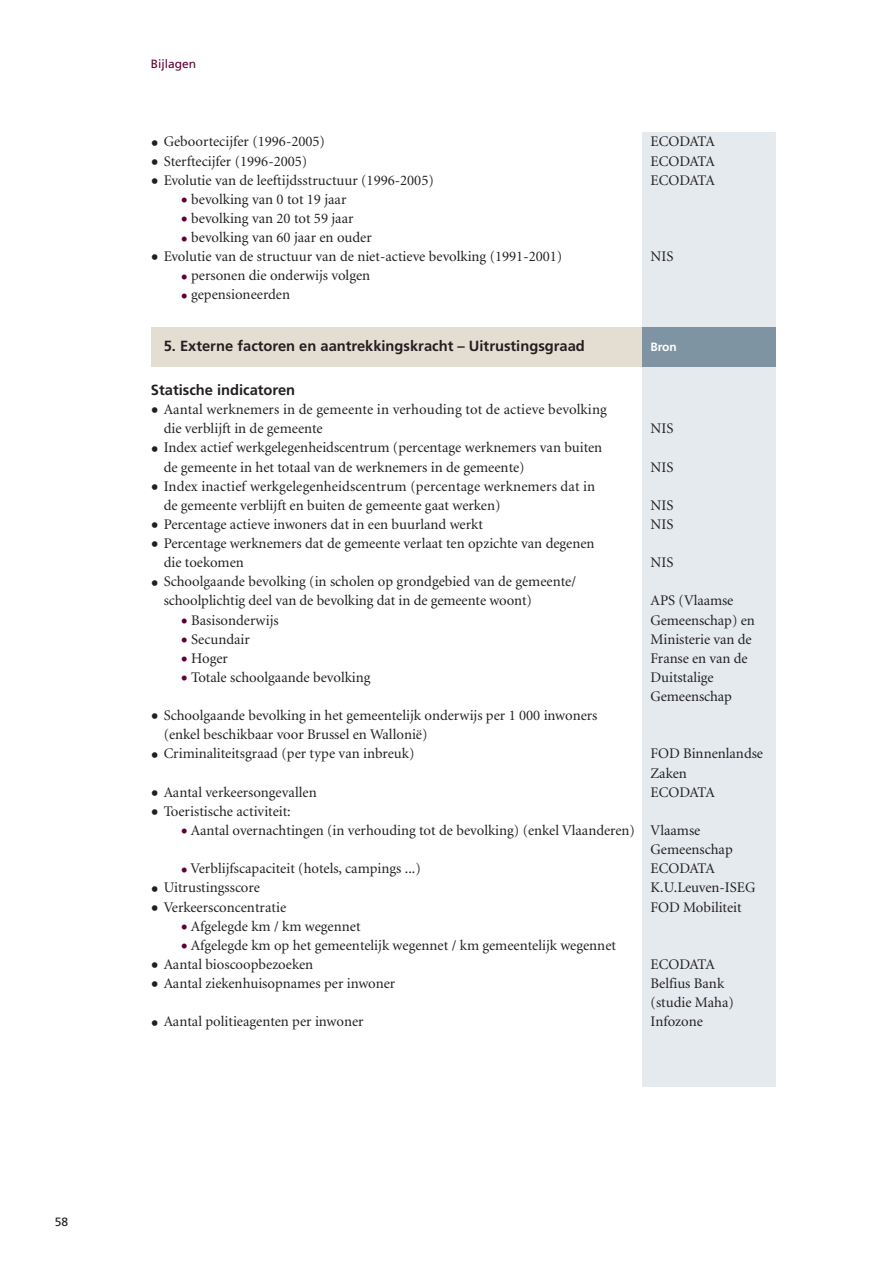
<style>
.page{position:relative;width:893px;height:1263px;background:#fff}
.page>*{position:absolute;margin:0;border:0;box-sizing:border-box;transform-origin:0 0}
.t1{font:14.7px/19.2px "Minion";color:#231f20}
.t2{font:700 14.7px "Frutiger";color:#231f20}
.t3{font:14.7px "Minion";letter-spacing:-.02em;color:#231f20}
.t4{font:12px "Frutiger";color:#5e0034}
.t5{font:700 12px "Frutiger";color:#fff}
.t6{font:12px "Frutiger";color:#231f20}
.s1{font-size:27px}
.s2{font-size:24px;color:#5e0034}
</style>
<div class="page">
<div style="left:642px;top:132px;width:134px;height:954px;background:#e5eaee"></div>
<div style="left:151px;top:327px;width:491px;height:39px;background:#e4ddd2"></div>
<div style="left:642px;top:327px;width:134px;height:39px;background:#7f94a2"></div>
<p class="t6" style="left:55px;top:1217px;width:15px">58</p>
<p class="t4" style="left:151px;top:59px;width:47px">Bijlagen</p>
<p class="t1" style="left:151px;top:133px;width:176px"><span class="s1">•</span> Geboortecijfer (1996-2005)</p>
<p class="t3" style="left:651px;top:136px;width:66px">ECODATA</p>
<p class="t1" style="left:151px;top:152px;width:158px"><span class="s1">•</span> Sterftecijfer (1996-2005)</p>
<p class="t3" style="left:651px;top:155px;width:66px">ECODATA</p>
<p class="t1" style="left:151px;top:172px;width:284px"><span class="s1">•</span> Evolutie van de leeftijdsstructuur (1996-2005)</p>
<p class="t3" style="left:651px;top:174px;width:66px">ECODATA</p>
<p class="t1" style="left:181px;top:191px;width:167px"><span class="s2">•</span> bevolking van 0 tot 19 jaar</p>
<p class="t1" style="left:181px;top:210px;width:174px"><span class="s2">•</span> bevolking van 20 tot 59 jaar</p>
<p class="t1" style="left:181px;top:229px;width:193px"><span class="s2">•</span> bevolking van 60 jaar en ouder</p>
<p class="t1" style="left:151px;top:248px;width:413px"><span class="s1">•</span> Evolutie van de structuur van de niet-actieve bevolking (1991-2001)</p>
<p class="t1" style="left:651px;top:248px;width:24px">NIS</p>
<p class="t1" style="left:181px;top:267px;width:191px"><span class="s2">•</span> personen die onderwijs volgen</p>
<p class="t1" style="left:181px;top:286px;width:111px"><span class="s2">•</span> gepensioneerden</p>
<p class="t2" style="left:164px;top:340px;width:423px">5. Externe factoren en aantrekkingskracht – Uitrustingsgraad</p>
<p class="t5" style="left:651px;top:342px;width:28px">Bron</p>
<p class="t2" style="left:151px;top:384px;width:146px">Statische indicatoren</p>
<p class="t1" style="left:164px;top:401px;width:445px;text-indent:-13px"><span class="s1">•</span> Aantal werknemers in de gemeente in verhouding tot de actieve bevolking die verblijft in de gemeente</p>
<p class="t1" style="left:651px;top:420px;width:24px">NIS</p>
<p class="t1" style="left:164px;top:439px;width:440px;text-indent:-13px"><span class="s1">•</span> Index actief werkgelegenheidscentrum (percentage werknemers van buiten de gemeente in het totaal van de werknemers in de gemeente)</p>
<p class="t1" style="left:164px;top:478px;width:433px;text-indent:-13px"><span class="s1">•</span> Index inactief werkgelegenheidscentrum (percentage werknemers dat in de gemeente verblijft en buiten de gemeente gaat werken)</p>
<p class="t1" style="left:651px;top:458px;width:24px">NIS</p>
<p class="t1" style="left:651px;top:497px;width:24px">NIS</p>
<p class="t1" style="left:151px;top:516px;width:334px"><span class="s1">•</span> Percentage actieve inwoners dat in een buurland werkt</p>
<p class="t1" style="left:651px;top:516px;width:24px">NIS</p>
<p class="t1" style="left:164px;top:535px;width:432px;text-indent:-13px"><span class="s1">•</span> Percentage werknemers dat de gemeente verlaat ten opzichte van degenen die toekomen</p>
<p class="t1" style="left:651px;top:554px;width:24px">NIS</p>
<p class="t1" style="left:164px;top:573px;width:414px;text-indent:-13px"><span class="s1">•</span> Schoolgaande bevolking (in scholen op grondgebied van de gemeente/ schoolplichtig deel van de bevolking dat in de gemeente woont)</p>
<p class="t1" style="left:651px;top:592px;width:84px">APS (Vlaamse</p>
<p class="t1" style="left:181px;top:611px;width:99px"><span class="s2">•</span> Basisonderwijs</p>
<p class="t1" style="left:651px;top:611px;width:106px">Gemeenschap) en</p>
<p class="t1" style="left:181px;top:631px;width:71px"><span class="s2">•</span> Secundair</p>
<p class="t1" style="left:651px;top:631px;width:102px">Ministerie van de</p>
<p class="t1" style="left:181px;top:650px;width:49px"><span class="s2">•</span> Hoger</p>
<p class="t1" style="left:651px;top:650px;width:98px">Franse en van de</p>
<p class="t1" style="left:181px;top:669px;width:191px"><span class="s2">•</span> Totale schoolgaande bevolking</p>
<p class="t1" style="left:651px;top:669px;width:83px">Duitstalige<br>Gemeenschap</p>
<p class="t1" style="left:164px;top:707px;width:435px;text-indent:-13px"><span class="s1">•</span> Schoolgaande bevolking in het gemeentelijk onderwijs per 1 000 inwoners (enkel beschikbaar voor Brussel en Wallonië)</p>
<p class="t1" style="left:151px;top:745px;width:265px"><span class="s1">•</span> Criminaliteitsgraad (per type van inbreuk)</p>
<p class="t1" style="left:651px;top:745px;width:114px">FOD Binnenlandse<br>Zaken</p>
<p class="t1" style="left:151px;top:784px;width:167px"><span class="s1">•</span> Aantal verkeersongevallen</p>
<p class="t3" style="left:651px;top:786px;width:66px">ECODATA</p>
<p class="t1" style="left:151px;top:803px;width:141px"><span class="s1">•</span> Toeristische activiteit:</p>
<p class="t1" style="left:651px;top:822px;width:84px;text-indent:-470px"><span class="s2">•</span> Aantal overnachtingen (in verhouding tot de bevolking) (enkel Vlaanderen) Vlaamse<br>Gemeenschap</p>
<p class="t1" style="left:181px;top:860px;width:242px"><span class="s2">•</span> Verblijfscapaciteit (hotels, campings ...)</p>
<p class="t3" style="left:651px;top:863px;width:66px">ECODATA</p>
<p class="t1" style="left:151px;top:879px;width:110px"><span class="s1">•</span> Uitrustingsscore</p>
<p class="t1" style="left:651px;top:879px;width:106px">K.U.Leuven-ISEG</p>
<p class="t1" style="left:151px;top:898px;width:137px"><span class="s1">•</span> Verkeersconcentratie</p>
<p class="t1" style="left:651px;top:898px;width:93px">FOD Mobiliteit</p>
<p class="t1" style="left:181px;top:917px;width:181px"><span class="s2">•</span> Afgelegde km / km wegennet</p>
<p class="t1" style="left:181px;top:937px;width:437px"><span class="s2">•</span> Afgelegde km op het gemeentelijk wegennet / km gemeentelijk wegennet</p>
<p class="t1" style="left:151px;top:956px;width:164px"><span class="s1">•</span> Aantal bioscoopbezoeken</p>
<p class="t3" style="left:651px;top:958px;width:66px">ECODATA</p>
<p class="t1" style="left:151px;top:975px;width:246px"><span class="s1">•</span> Aantal ziekenhuisopnames per inwoner</p>
<p class="t1" style="left:651px;top:975px;width:85px">Belfius Bank (studie Maha)</p>
<p class="t1" style="left:151px;top:1013px;width:214px"><span class="s1">•</span> Aantal politieagenten per inwoner</p>
<p class="t1" style="left:651px;top:1013px;width:54px">Infozone</p>
</div>
